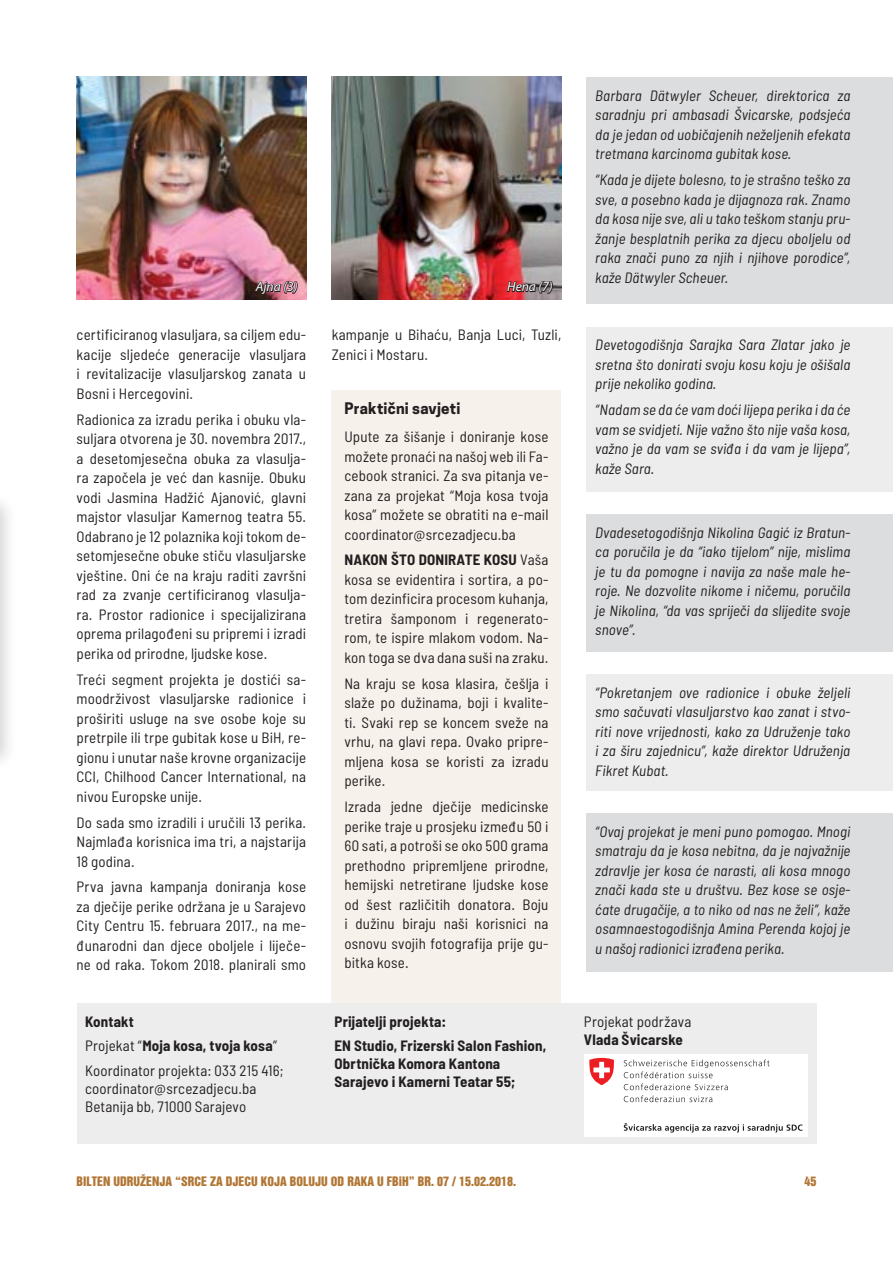
<style>
.page{position:relative;width:893px;height:1263px;background:#fff}
.page>*{position:absolute;margin:0;border:0;box-sizing:border-box;transform-origin:0 0}
.t1{font:semi-condensed 15px/19.5px "Barlow";letter-spacing:.01em;color:#231f20;text-align:justify}
.t2{font:italic semi-condensed 15px/19.5px "Barlow";letter-spacing:.005em;color:#231f20;text-align:justify}
.t3{font:700 semi-condensed 15px/24.3px "Barlow";letter-spacing:.01em;color:#231f20}
.t4{font:700 15px "Cooper Hewitt";letter-spacing:.015em;color:#231f20}
.t5{font:italic 13.5px "Myriad Pro";color:#fff}
.t6{font:12px "H Sans Inserat";color:#b17634}
.s1{font-weight:700}
</style>
<div class="page">
<div style="left:332px;top:390px;width:229px;height:705px;background:#f7f1eb"></div>
<div style="left:587px;top:514px;width:306px;height:137px;background:#dcddde"></div>
<div style="left:77px;top:1003px;width:739px;height:141px;background:#ededee"></div>
<div style="left:587px;top:77px;width:306px;height:227px;background:#dcddde"></div>
<div style="left:587px;top:327px;width:306px;height:165px;background:#ededee"></div>
<div style="left:587px;top:813px;width:306px;height:158px;background:#dcddde"></div>
<div style="left:587px;top:674px;width:306px;height:117px;background:#ededee"></div>
<img style="left:77px;top:77px;width:229px;height:223px">
<img style="left:332px;top:77px;width:229px;height:223px">
<svg style="left:253px;top:271px;width:45px;height:25px"></svg>
<svg style="left:506px;top:271px;width:48px;height:24px"></svg>
<div style="left:584px;top:1054px;width:224px;height:82px;background:#fff"></div>
<svg style="left:624px;top:1059px;width:145px;height:43px"></svg>
<svg style="left:624px;top:1123px;width:178px;height:9px"></svg>
<svg style="left:589px;top:1058px;width:25px;height:27px"></svg>
<div style="left:0;top:492px;width:18px;height:279px;background:#231f20;opacity:.2"></div>
<p class="t5" style="left:256px;top:278px;width:43px">Ajna (3)</p>
<p class="t5" style="left:507px;top:278px;width:47px">Hena (7)</p>
<p class="t1" style="left:77px;top:325px;width:231px">certificiranog vlasuljara, sa ciljem edu&shy;kacije sljedeće generacije vlasuljara i revitalizacije vlasuljarskog zanata u Bosni i Hercegovini.</p>
<p class="t1" style="left:77px;top:409px;width:231px">Radionica za izradu perika i obuku vla&shy;suljara otvorena je 30. novembra 2017., a desetomjesečna obuka za vlasulja&shy;ra započela je već dan kasnije. Obuku vodi Jasmina Hadžić Ajanović, glavni majstor vlasuljar Kamernog teatra 55.<br>Odabrano je 12 polaznika koji tokom de&shy;setomjesečne obuke stiču vlasuljarske vještine. Oni će na kraju raditi završni rad za zvanje certificiranog vlasulja&shy;ra. Prostor radionice i specijalizirana oprema prilagođeni su pripremi i izradi perika od prirodne, ljudske kose.</p>
<p class="t1" style="left:77px;top:669px;width:231px">Treći segment projekta je dostići sa&shy;moodrživost vlasuljarske radionice i proširiti usluge na sve osobe koje su pretrpile ili trpe gubitak kose u BiH, re&shy;gionu i unutar naše krovne organizacije CCI, Chilhood Cancer International, na nivou Europske unije.</p>
<p class="t1" style="left:77px;top:812px;width:231px">Do sada smo izradili i uručili 13 perika.<br>Najmlađa korisnica ima tri, a najstarija 18 godina.</p>
<p class="t1" style="left:77px;top:877px;width:231px">Prva javna kampanja doniranja kose za dječije perike održana je u Sarajevo City Centru 15. februara 2017., na me&shy;đunarodni dan djece oboljele i liječe&shy;ne od raka. Tokom 2018. planirali smo</p>
<p class="t1" style="left:85px;top:1009px;width:200px;line-height:24.3px;text-align:left"><span class="s1">Kontakt<br></span>Projekat “<span class="s1">Moja kosa, tvoja kosa</span>”<br>Koordinator projekta: 033 215 416;</p>
<p class="t1" style="left:85px;top:1079px;width:173px;line-height:18px">coordinator@srcezadjecu.ba<br>Betanija bb, 71000 Sarajevo</p>
<p class="t1" style="left:332px;top:325px;width:231px">kampanje u Bihaću, Banja Luci, Tuzli,<br>Zenici i Mostaru.</p>
<p class="t4" style="left:344px;top:399px;width:118px">Praktični savjeti</p>
<p class="t1" style="left:344px;top:426px;width:206px">Upute za šišanje i doniranje kose možete pronaći na našoj web ili Fa&shy;cebook stranici. Za sva pitanja ve&shy;zana za projekat “Moja kosa tvoja kosa” možete se obratiti na e-mail coordinator@srcezadjecu.ba</p>
<p class="t1" style="left:344px;top:550px;width:206px"><span class="s1">NAKON ŠTO DONIRATE KOSU</span> Vaša kosa se evidentira i sortira, a po&shy;tom dezinficira procesom kuhanja, tretira šamponom i regenerato&shy;rom, te ispire mlakom vodom. Na&shy;kon toga se dva dana suši na zraku.</p>
<p class="t1" style="left:344px;top:673px;width:206px">Na kraju se kosa klasira, češlja i slaže po dužinama, boji i kvalite&shy;ti. Svaki rep se koncem sveže na vrhu, na glavi repa. Ovako pripre&shy;mljena kosa se koristi za izradu perike.</p>
<p class="t1" style="left:344px;top:797px;width:206px">Izrada jedne dječije medicinske perike traje u prosjeku između 50 i 60 sati, a potroši se oko 500 grama prethodno pripremljene prirodne, hemijski netretirane ljudske kose od šest različitih donatora. Boju i dužinu biraju naši korisnici na osnovu svojih fotografija prije gu&shy;bitka kose.</p>
<p class="t3" style="left:334px;top:1009px;width:213px">Prijatelji projekta:<br>EN Studio, Frizerski Salon Fashion,</p>
<p class="t3" style="left:334px;top:1055px;width:182px;line-height:18px">Obrtnička Komora Kantona<br>Sarajevo i Kamerni Teatar 55;</p>
<p class="t2" style="left:595px;top:85px;width:257px">Barbara Dätwyler Scheuer, direktorica za saradnju pri ambasadi Švicarske, podsjeća da je jedan od uobičajenih neželjenih efekata tretmana karcinoma gubitak kose.</p>
<p class="t2" style="left:595px;top:170px;width:257px">“Kada je dijete bolesno, to je strašno teško za sve, a posebno kada je dijagnoza rak. Znamo da kosa nije sve, ali u tako teškom stanju pru&shy;žanje besplatnih perika za djecu oboljelu od raka znači puno za njih i njihove porodice”, kaže Dätwyler Scheuer.</p>
<p class="t2" style="left:595px;top:335px;width:257px">Devetogodišnja Sarajka Sara Zlatar jako je sretna što donirati svoju kosu koju je ošišala prije nekoliko godina.</p>
<p class="t2" style="left:595px;top:400px;width:257px">“Nadam se da će vam doći lijepa perika i da će vam se svidjeti. Nije važno što nije vaša kosa, važno je da vam se sviđa i da vam je lijepa”, kaže Sara.</p>
<p class="t2" style="left:595px;top:522px;width:257px">Dvadesetogodišnja Nikolina Gagić iz Bratun&shy;ca poručila je da “iako tijelom” nije, mislima je tu da pomogne i navija za naše male he&shy;roje. Ne dozvolite nikome i ničemu, poručila je Nikolina, “da vas spriječi da slijedite svoje snove”.</p>
<p class="t2" style="left:595px;top:682px;width:257px">“Pokretanjem ove radionice i obuke željeli smo sačuvati vlasuljarstvo kao zanat i stvo&shy;riti nove vrijednosti, kako za Udruženje tako i za širu zajednicu”, kaže direktor Udruženja Fikret Kubat.</p>
<p class="t2" style="left:595px;top:821px;width:257px">“Ovaj projekat je meni puno pomogao. Mnogi smatraju da je kosa nebitna, da je najvažnije zdravlje jer kosa će narasti, ali kosa mnogo znači kada ste u društvu. Bez kose se osje&shy;ćate drugačije, a to niko od nas ne želi”, kaže osamnaestogodišnja Amina Perenda kojoj je u našoj radionici izrađena perika.</p>
<p class="t1" style="left:584px;top:1011px;width:109px">Projekat podržava</p>
<p class="t3" style="left:584px;top:1027px;width:100px">Vlada Švicarske</p>
<p class="t6" style="left:77px;top:1174px;width:441px">BILTEN UDRU@ENJA “SRCE ZA DJECU KOJA BOLUJU OD RAKA U FBiH” BR. 07 / 15.02.2018.</p>
<p class="t6" style="left:804px;top:1174px;width:13px">45</p>
</div>
